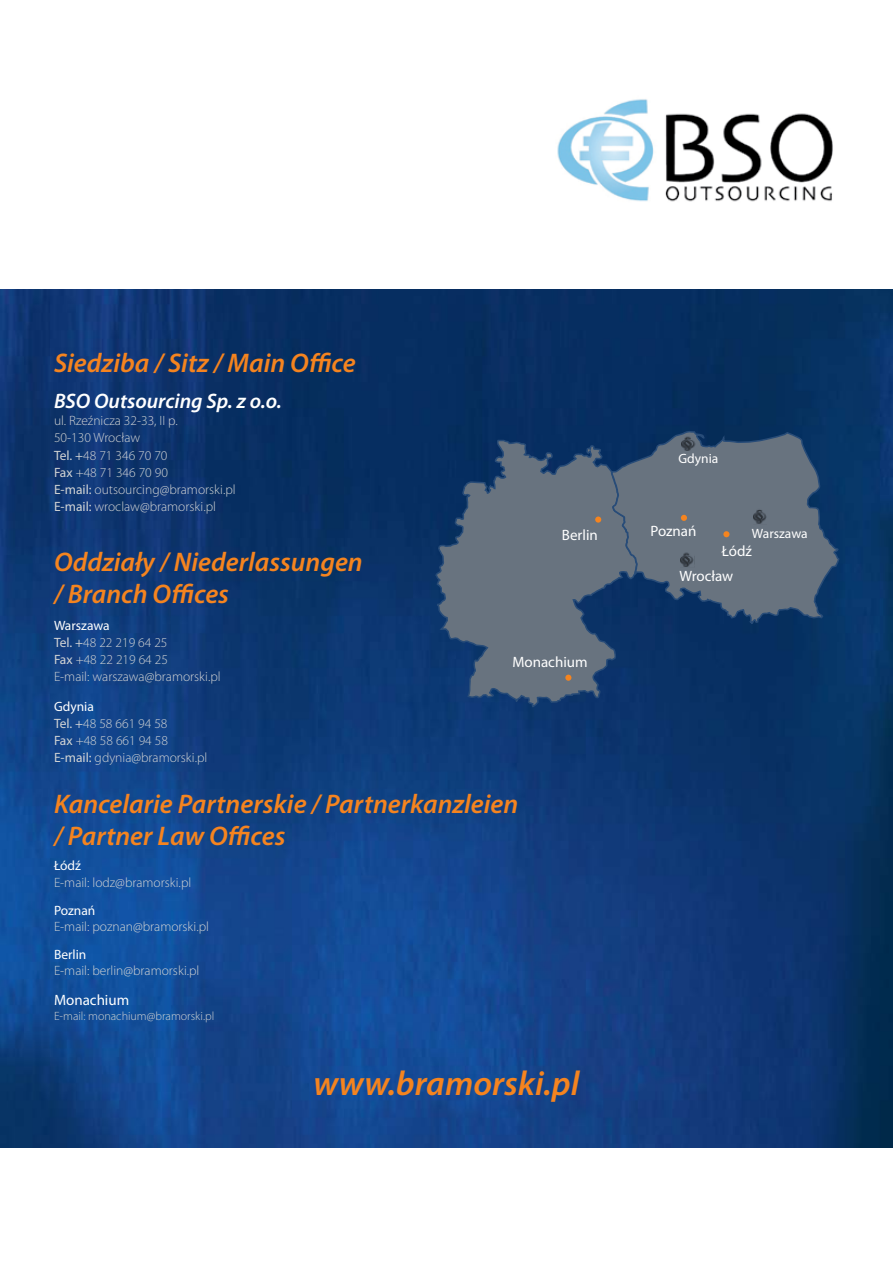
<style>
.page{position:relative;width:893px;height:1263px;background:#fff}
.page>*{position:absolute;margin:0;border:0;box-sizing:border-box;transform-origin:0 0}
.t1{font:italic 600 34.5px "Myriad Pro";color:#f5841f}
.t2{font:italic 600 27px/32.4px "Myriad Pro";color:#f5841f}
.t3{font:italic 600 21px "Myriad Pro";color:#fff}
.t4{font:15px "Myriad Pro";color:#fff}
.t5{font:300 13.5px/17.2px "Myriad Pro";color:#d1d3d4}
.t6{font:13.5px "Myriad Pro";color:#fff}
.t7{font:300 12px "Myriad Pro";color:#d1d3d4}
.s1{font-weight:400}
.s2{font-weight:400;color:#fff}
</style>
<div class="page">
<img style="left:0;top:289px;width:893px;height:858px">
<svg style="left:435px;top:439px;width:203px;height:269px;background:#495e77"></svg>
<div style="left:611px;top:361px;width:228px;height:264px;background:#062e5e"></div>
<div style="left:595px;top:516px;width:6px;height:7px;background:#f5841f;border-radius:50%"></div>
<svg style="left:612px;top:432px;width:227px;height:191px;background:#4d6177"></svg>
<img style="left:681px;top:548px;width:13px;height:19px">
<svg style="left:565px;top:675px;width:6px;height:6px"></svg>
<img style="left:753px;top:504px;width:14px;height:20px">
<img style="left:682px;top:429px;width:13px;height:22px">
<img style="left:557px;top:99px;width:276px;height:103px">
<h2 class="t2" style="left:54px;top:346px;width:303px">Siedziba / Sitz / Main Office</h2>
<h3 class="t3" style="left:54px;top:387px;width:229px">BSO Outsourcing Sp. z o.o.</h3>
<p class="t5" style="left:54px;top:412px;width:183px">ul. Rzeźnicza 32-33, II p.<br>50-130 Wrocław<br><span class="s1">Tel. +</span>48 71 346 70 70<br><span class="s1">Fax</span> +48 71 346 70 90<br><span class="s1">E-mail:</span> outsourcing@bramorski.pl<br><span class="s1">E-mail:</span> wroclaw@bramorski.pl</p>
<h2 class="t2" style="left:54px;top:545px;width:310px">Oddziały / Niederlassungen / Branch Offices</h2>
<p class="t5" style="left:54px;top:616px;width:168px"><span class="s2">Warszawa<br></span><span class="s1">Tel. +</span>48 22 219 64 25<br><span class="s1">Fax</span> +48 22 219 64 25<br>E-mail: warszawa@bramorski.pl</p>
<p class="t5" style="left:54px;top:697px;width:155px"><span class="s2">Gdynia<br></span><span class="s1">Tel. +</span>48 58 661 94 58<br><span class="s1">Fax</span> +48 58 661 94 58<br><span class="s1">E-mail:</span> gdynia@bramorski.pl</p>
<h2 class="t2" style="left:54px;top:787px;width:466px">Kancelarie Partnerskie / Partnerkanzleien / Partner Law Offices</h2>
<p class="t6" style="left:54px;top:857px;width:29px">Łódź</p>
<p class="t5" style="left:54px;top:873px;width:139px">E-mail: lodz@bramorski.pl</p>
<p class="t6" style="left:54px;top:902px;width:43px">Poznań</p>
<p class="t5" style="left:54px;top:918px;width:157px">E-mail: poznan@bramorski.pl</p>
<p class="t6" style="left:54px;top:946px;width:34px">Berlin</p>
<p class="t5" style="left:54px;top:962px;width:147px">E-mail: berlin@bramorski.pl</p>
<p class="t4" style="left:54px;top:991px;width:77px">Monachium</p>
<p class="t7" style="left:54px;top:1008px;width:162px">E-mail: monachium@bramorski.pl</p>
<p class="t6" style="left:678px;top:450px;width:41px">Gdynia</p>
<p class="t4" style="left:650px;top:521px;width:48px">Poznań</p>
<p class="t4" style="left:679px;top:567px;width:55px">Wrocław</p>
<p class="t4" style="left:562px;top:526px;width:38px">Berlin</p>
<p class="t6" style="left:752px;top:525px;width:57px">Warszawa</p>
<p class="t4" style="left:722px;top:542px;width:32px">Łódź</p>
<p class="t4" style="left:512px;top:653px;width:77px">Monachium</p>
<h1 class="t1" style="left:313px;top:1061px;width:267px">www.bramorski.pl</h1>
</div>
